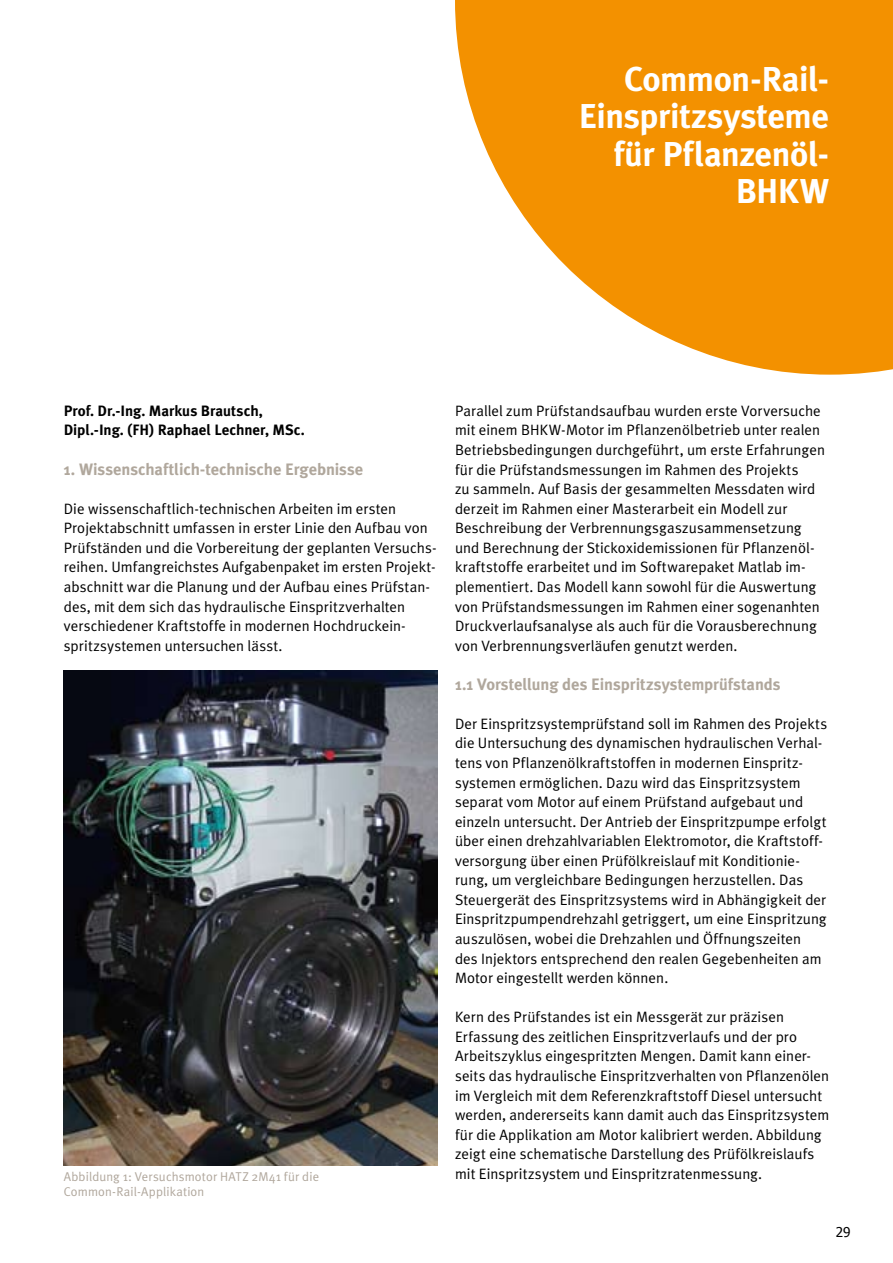
<style>
.page{position:relative;width:893px;height:1263px;background:#fff}
.page>*{position:absolute;margin:0;border:0;box-sizing:border-box;transform-origin:0 0}
.t1{font:700 34.5px/37.5px "Meta Plus";letter-spacing:-.01em;color:#fff;text-align:right}
.t2{font:700 16.5px "Meta Plus";letter-spacing:-.005em;color:#b0a79c}
.t3{font:15px/19.5px "Meta Plus Normal";letter-spacing:.005em;color:#000}
.t4{font:700 15px/19.5px "Meta Plus";color:#000}
.t5{font:13.5px "Tahoma";color:#000}
.t6{font:12.75px "Meta Plus Normal";letter-spacing:.01em;color:#b0a79c}
</style>
<div class="page">
<img style="left:64px;top:670px;width:374px;height:495px">
<svg style="left:455px;top:0;width:438px;height:375px;fill:#f39100"></svg>
<h1 class="t1" style="left:579px;top:60px;width:252px">Common-Rail-<br>Einspritzsysteme für Pflanzenöl-<br>BHKW</h1>
<p class="t4" style="left:64px;top:401px;width:242px">Prof. Dr.-Ing. Markus Brautsch,<br>Dipl.-Ing. (FH) Raphael Lechner, MSc.</p>
<p class="t2" style="left:64px;top:459px;width:301px">1. Wissenschaftlich-technische Ergebnisse</p>
<p class="t3" style="left:64px;top:499px;width:374px">Die wissenschaftlich-technischen Arbeiten im ersten Projektabschnitt umfassen in erster Linie den Aufbau von Prüfständen und die Vorbereitung der geplanten Versuchs&shy;reihen. Umfangreichstes Aufgabenpaket im ersten Projekt&shy;abschnitt war die Planung und der Aufbau eines Prüfstan&shy;des, mit dem sich das hydraulische Einspritzverhalten verschiedener Kraftstoffe in modernen Hochdruckein&shy;spritzsystemen untersuchen lässt.</p>
<p class="t3" style="left:455px;top:401px;width:371px">Parallel zum Prüfstandsaufbau wurden erste Vorversuche mit einem BHKW-Motor im Pflanzenölbetrieb unter realen Betriebsbedingungen durchgeführt, um erste Erfahrungen für die Prüfstandsmessungen im Rahmen des Projekts<br>zu sammeln. Auf Basis der gesammelten Messdaten wird derzeit im Rahmen einer Masterarbeit ein Modell zur Beschreibung der Verbrennungsgaszusammensetzung und Berechnung der Stickoxidemissionen für Pflanzenöl&shy;kraftstoffe erarbeitet und im Softwarepaket Matlab im&shy;plementiert. Das Modell kann sowohl für die Auswertung von Prüfstandsmessungen im Rahmen einer sogenanhten Druckverlaufsanalyse als auch für die Vorausberechnung von Verbrennungsverläufen genutzt werden.</p>
<p class="t2" style="left:455px;top:674px;width:327px">1.1 Vorstellung des Einspritzsystemprüfstands</p>
<p class="t3" style="left:455px;top:714px;width:374px">Der Einspritzsystemprüfstand soll im Rahmen des Projekts die Untersuchung des dynamischen hydraulischen Verhal&shy;tens von Pflanzenölkraftstoffen in modernen Einspritz&shy;systemen ermöglichen. Dazu wird das Einspritzsystem separat vom Motor auf einem Prüfstand aufgebaut und einzeln untersucht. Der Antrieb der Einspritzpumpe erfolgt über einen drehzahlvariablen Elektromotor, die Kraftstoff&shy;versorgung über einen Prüfölkreislauf mit Konditionie&shy;rung, um vergleichbare Bedingungen herzustellen. Das Steuergerät des Einspritzsystems wird in Abhängigkeit der Einspritzpumpendrehzahl getriggert, um eine Einspritzung auszulösen, wobei die Drehzahlen und Öffnungszeiten des Injektors entsprechend den realen Gegebenheiten am Motor eingestellt werden können.</p>
<p class="t3" style="left:455px;top:1007px;width:376px">Kern des Prüfstandes ist ein Messgerät zur präzisen Erfassung des zeitlichen Einspritzverlaufs und der pro Arbeitszyklus eingespritzten Mengen. Damit kann einer&shy;seits das hydraulische Einspritzverhalten von Pflanzenölen im Vergleich mit dem Referenzkraftstoff Diesel untersucht werden, andererseits kann damit auch das Einspritzsystem für die Applikation am Motor kalibriert werden. Abbildung zeigt eine schematische Darstellung des Prüfölkreislaufs</p>
<p class="t6" style="left:64px;top:1169px;width:257px">Abbildung 1: Versuchsmotor HATZ 2M41 für die</p>
<p class="t3" style="left:455px;top:1164px;width:309px">mit Einspritzsystem und Einspritzratenmessung.</p>
<p class="t6" style="left:64px;top:1184px;width:142px">Common-Rail-Applikation</p>
<p class="t5" style="left:836px;top:1223px;width:8px">29</p>
</div>
